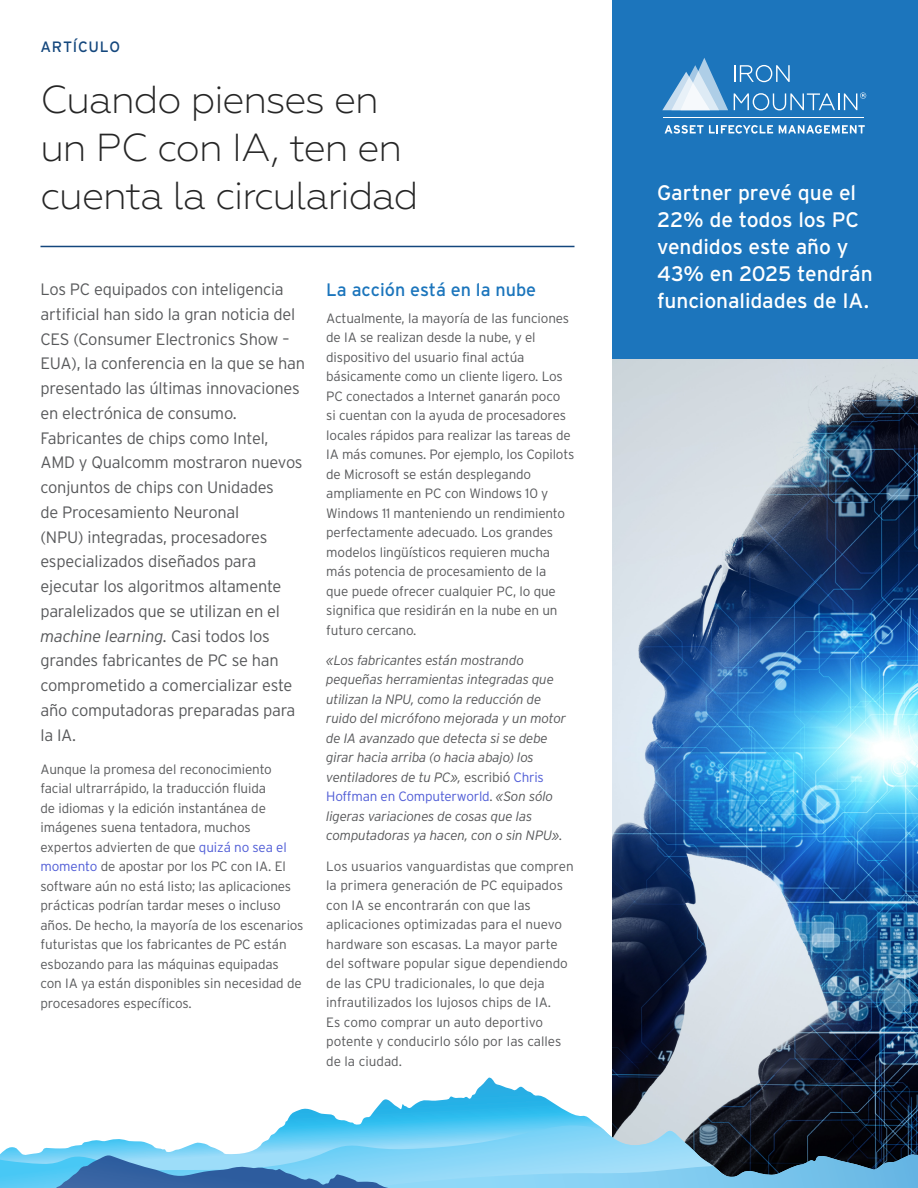
<style>
.page{position:relative;width:918px;height:1188px;background:#fff}
.page>*{position:absolute;margin:0;border:0;box-sizing:border-box;transform-origin:0 0}
.t1{font:300 39px/48px "Geometria";letter-spacing:-.03em;color:#262626}
.t2{font:21px/27px "Interstate";letter-spacing:-.005em;color:#fff}
.t3{font:18px "Interstate";color:#1b75bc}
.t4{font:300 16.5px/24.8px "Interstate";letter-spacing:-.015em;color:#58595b}
.t5{font:15px "Interstate";letter-spacing:.05em;color:#14477d}
.t6{font:300 13.5px/19.5px "Interstate";letter-spacing:-.01em;color:#58595b}
.t7{font:italic 300 13.5px/19.5px "Interstate";letter-spacing:-.015em;color:#58595b}
.s1{font-style:italic}
.s2{color:#4f5cd6}
.s3{font-style:normal}
.s4{font-style:normal;color:#4f5cd6}
</style>
<div class="page">
<div style="left:612px;top:0;width:306px;height:1188px;background:#1c75bc"></div>
<img style="left:612px;top:360px;width:306px;height:718px">
<svg style="left:662px;top:58px;width:66px;height:52px"></svg>
<svg style="left:734px;top:65px;width:56px;height:17px"></svg>
<svg style="left:734px;top:92px;width:132px;height:18px"></svg>
<svg style="left:665px;top:125px;width:108px;height:9px"></svg>
<svg style="left:779px;top:125px;width:86px;height:9px"></svg>
<hr style="left:663px;top:117px;width:201px;height:1px;background:#fff">
<svg style="left:284px;top:1078px;width:634px;height:76px"></svg>
<svg style="left:0;top:1125px;width:724px;height:63px"></svg>
<svg style="left:56px;top:1154px;width:862px;height:34px;background:#6cabd1"></svg>
<hr style="left:40px;top:246px;width:534px;height:1px;background:#14477d">
<p class="t5" style="left:40px;top:39px;width:81px">ARTÍCULO</p>
<h1 class="t1" style="left:40px;top:75px;width:379px">Cuando pienses en un PC con IA, ten en cuenta la circularidad</h1>
<p class="t4" style="left:40px;top:277px;width:266px">Los PC equipados con inteligencia artificial han sido la gran noticia del<br>CES (Consumer Electronics Show –<br>EUA), la conferencia en la que se han presentado las últimas innovaciones en electrónica de consumo.<br>Fabricantes de chips como Intel,<br>AMD y Qualcomm mostraron nuevos conjuntos de chips con Unidades<br>de Procesamiento Neuronal<br>(NPU) integradas, procesadores especializados diseñados para ejecutar los algoritmos altamente paralelizados que se utilizan en el <span class="s1">machine learning.</span> Casi todos los grandes fabricantes de PC se han comprometido a comercializar este año computadoras preparadas para la IA.</p>
<p class="t6" style="left:40px;top:759px;width:265px">Aunque la promesa del reconocimiento facial ultrarrápido, la traducción fluida<br>de idiomas y la edición instantánea de imágenes suena tentadora, muchos expertos advierten de que <span class="s2">quizá no sea el momento</span> de apostar por los PC con IA. El software aún no está listo; las aplicaciones prácticas podrían tardar meses o incluso años. De hecho, la mayoría de los escenarios futuristas que los fabricantes de PC están esbozando para las máquinas equipadas con IA ya están disponibles sin necesidad de procesadores específicos.</p>
<h3 class="t3" style="left:326px;top:280px;width:211px">La acción está en la nube</h3>
<p class="t6" style="left:326px;top:308px;width:250px">Actualmente, la mayoría de las funciones de IA se realizan desde la nube, y el dispositivo del usuario final actúa básicamente como un cliente ligero. Los PC conectados a Internet ganarán poco<br>si cuentan con la ayuda de procesadores locales rápidos para realizar las tareas de IA más comunes. Por ejemplo, los Copilots de Microsoft se están desplegando ampliamente en PC con Windows 10 y Windows 11 manteniendo un rendimiento perfectamente adecuado. Los grandes modelos lingüísticos requieren mucha más potencia de procesamiento de la<br>que puede ofrecer cualquier PC, lo que significa que residirán en la nube en un futuro cercano.</p>
<p class="t7" style="left:326px;top:650px;width:242px">«Los fabricantes están mostrando pequeñas herramientas integradas que utilizan la NPU, como la reducción de ruido del micrófono mejorada y un motor de IA avanzado que detecta si se debe girar hacia arriba (o hacia abajo) los ventiladores de tu PC», <span class="s3">escribió</span> <span class="s4">Chris Hoffman en Computerworld</span><span class="s3">.</span> «Son sólo ligeras variaciones de cosas que las computadoras ya hacen, con o sin NPU».</p>
<p class="t6" style="left:326px;top:856px;width:249px">Los usuarios vanguardistas que compren la primera generación de PC equipados con IA se encontrarán con que las aplicaciones optimizadas para el nuevo hardware son escasas. La mayor parte del software popular sigue dependiendo de las CPU tradicionales, lo que deja infrautilizados los lujosos chips de IA.<br>Es como comprar un auto deportivo potente y conducirlo sólo por las calles de la ciudad.</p>
<h2 class="t2" style="left:657px;top:179px;width:217px">Gartner prevé que el<br>22% de todos los PC vendidos este año y<br>43% en 2025 tendrán funcionalidades de IA.</h2>
</div>
